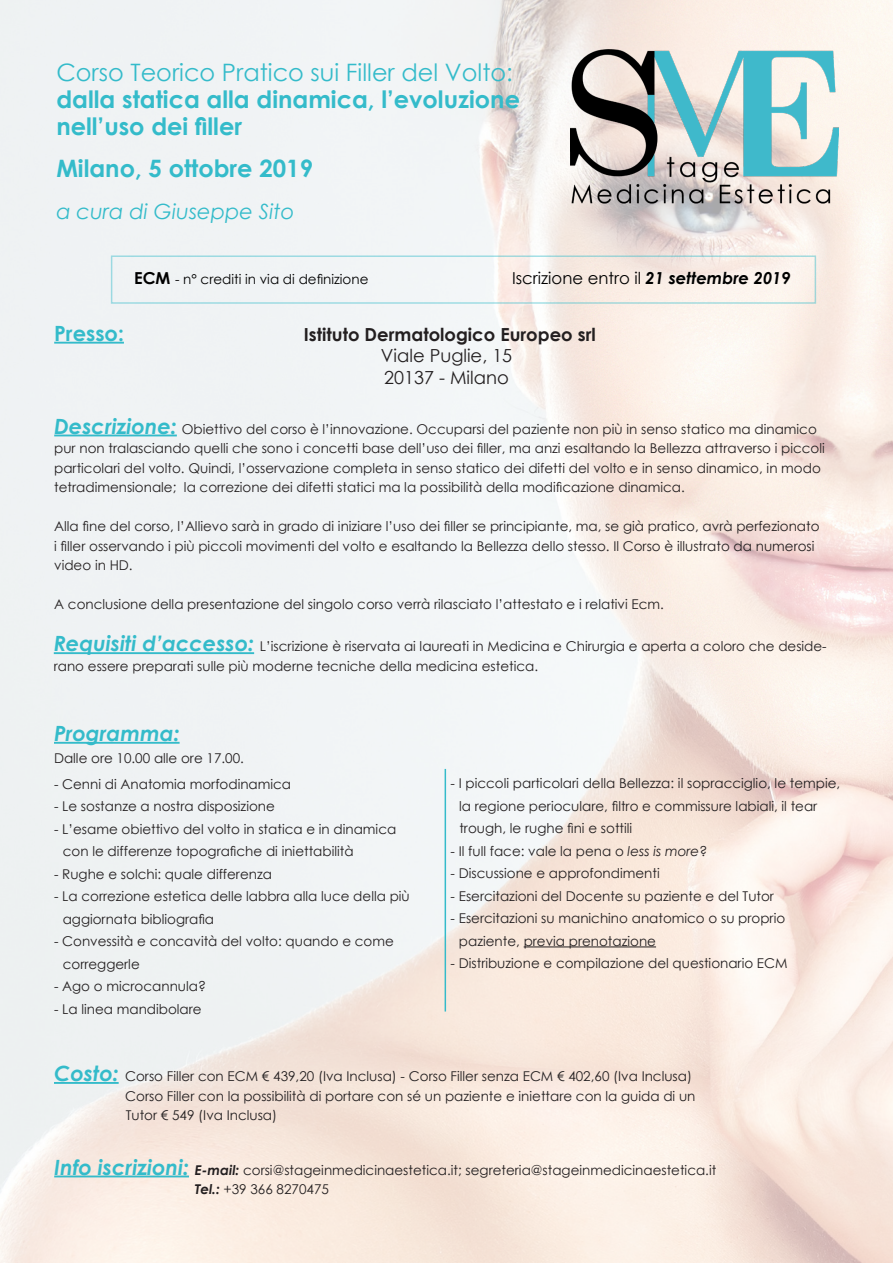
<style>
.page{position:relative;width:893px;height:1263px;background:#fff}
.page>*{position:absolute;margin:0;border:0;box-sizing:border-box;transform-origin:0 0}
.t1{font:700 24px/27px "Century Gothic";color:#34bbca}
.t2{font:24px "Century Gothic";color:#34bbca}
.t3{font:italic 21px "Century Gothic";color:#34bbca}
.t4{font:italic 700 21px "Century Gothic";color:#34bbca}
.t5{font:700 21px "Century Gothic";color:#34bbca}
.t6{font:700 18px "Century Gothic";color:#231f20}
.t7{font:18px "Century Gothic";color:#231f20}
.t8{font:16.5px "Century Gothic";color:#000}
.t9{font:13.5px/19.5px "Century Gothic";color:#231f20}
.t10{font:13.5px "Century Gothic";color:#000}
.s1{font-weight:700;font-size:16.5px}
.s2{font-weight:700;font-style:italic}
.s3{font-weight:700;font-style:italic;font-size:21px;color:#34bbca}
.s4{font-style:italic}
</style>
<div class="page">
<img style="left:0;top:0;width:893px;height:1263px">
<hr style="left:54px;top:342px;width:70px;height:2px;background:#34bbca">
<hr style="left:54px;top:652px;width:200px;height:2px;background:#34bbca">
<hr style="left:54px;top:434px;width:123px;height:2px;background:#34bbca">
<hr style="left:54px;top:742px;width:126px;height:2px;background:#34bbca">
<hr style="left:54px;top:1082px;width:65px;height:2px;background:#34bbca">
<hr style="left:54px;top:1175px;width:135px;height:2px;background:#34bbca">
<hr style="left:524px;top:946px;width:132px;height:1px;background:#231f20">
<hr style="left:445px;top:769px;width:1px;height:242px;background:#34bbca">
<img style="left:571px;top:50px;width:268px;height:159px">
<p class="t2" style="left:56px;top:56px;width:458px">Corso Teorico Pratico sui Filler del Volto:</p>
<p class="t1" style="left:56px;top:85px;width:465px">dalla statica alla dinamica, l’evoluzione nell’uso dei filler</p>
<p class="t1" style="left:56px;top:154px;width:258px">Milano, 5 ottobre 2019</p>
<p class="t3" style="left:56px;top:197px;width:240px">a cura di Giuseppe Sito</p>
<p class="t10" style="left:134px;top:270px;width:236px"><span class="s1">ECM</span> - n° crediti in via di definizione</p>
<p class="t8" style="left:512px;top:267px;width:280px">Iscrizione entro il <span class="s2">21 settembre 2019</span></p>
<p class="t5" style="left:54px;top:317px;width:71px">Presso:</p>
<p class="t6" style="left:304px;top:320px;width:293px">Istituto Dermatologico Europeo srl</p>
<p class="t7" style="left:381px;top:343px;width:133px">Viale Puglie, 15</p>
<p class="t7" style="left:384px;top:365px;width:126px">20137 - Milano</p>
<p class="t9" style="left:54px;top:419px;width:772px"><span class="s3">Descrizione:</span> Obiettivo del corso è l’innovazione. Occuparsi del paziente non più in senso statico ma dinamico pur non tralasciando quelli che sono i concetti base dell’uso dei filler, ma anzi esaltando la Bellezza attraverso i piccoli particolari del volto. Quindi, l’osservazione completa in senso statico dei difetti del volto e in senso dinamico, in modo tetradimensionale; la correzione dei difetti statici ma la possibilità della modificazione dinamica.</p>
<p class="t9" style="left:54px;top:516px;width:767px">Alla fine del corso, l’Allievo sarà in grado di iniziare l’uso dei filler se principiante, ma, se già pratico, avrà perfezionato i filler osservando i più piccoli movimenti del volto e esaltando la Bellezza dello stesso. Il Corso è illustrato da numerosi video in HD.</p>
<p class="t9" style="left:54px;top:594px;width:611px">A conclusione della presentazione del singolo corso verrà rilasciato l’attestato e i relativi Ecm.</p>
<p class="t9" style="left:54px;top:636px;width:774px"><span class="s3">Requisiti d’accesso:</span> L’iscrizione è riservata ai laureati in Medicina e Chirurgia e aperta a coloro che deside&shy;rano essere preparati sulle più moderne tecniche della medicina estetica.</p>
<p class="t4" style="left:54px;top:717px;width:127px">Programma:</p>
<p class="t9" style="left:54px;top:748px;width:191px">Dalle ore 10.00 alle ore 17.00.</p>
<p class="t9" style="left:54px;top:774px;width:239px">- Cenni di Anatomia morfodinamica</p>
<p class="t9" style="left:54px;top:796px;width:222px">- Le sostanze a nostra disposizione</p>
<p class="t9" style="left:54px;top:819px;width:344px">- L’esame obiettivo del volto in statica e in dinamica</p>
<p class="t9" style="left:63px;top:841px;width:292px">con le differenze topografiche di iniettabilità</p>
<p class="t9" style="left:54px;top:864px;width:219px">- Rughe e solchi: quale differenza</p>
<p class="t9" style="left:54px;top:886px;width:357px">- La correzione estetica delle labbra alla luce della più</p>
<p class="t9" style="left:63px;top:909px;width:153px">aggiornata bibliografia</p>
<p class="t9" style="left:54px;top:931px;width:341px">- Convessità e concavità del volto: quando e come</p>
<p class="t9" style="left:63px;top:954px;width:78px">correggerle</p>
<p class="t9" style="left:54px;top:976px;width:153px">- Ago o microcannula?</p>
<p class="t9" style="left:54px;top:999px;width:149px">- La linea mandibolare</p>
<p class="t9" style="left:451px;top:773px;width:391px">- I piccoli particolari della Bellezza: il sopracciglio, le tempie,</p>
<p class="t9" style="left:459px;top:794px;width:360px;line-height:22.5px">la regione perioculare, filtro e commissure labiali, il tear trough, le rughe fini e sottili</p>
<p class="t9" style="left:451px;top:841px;width:258px">- Il full face: vale la pena o <span class="s4">less is more</span>?</p>
<p class="t9" style="left:451px;top:863px;width:211px">- Discussione e approfondimenti</p>
<p class="t9" style="left:451px;top:886px;width:325px">- Esercitazioni del Docente su paziente e del Tutor</p>
<p class="t9" style="left:451px;top:908px;width:336px">- Esercitazioni su manichino anatomico o su proprio</p>
<p class="t9" style="left:459px;top:931px;width:199px">paziente, previa prenotazione</p>
<p class="t9" style="left:451px;top:953px;width:339px">- Distribuzione e compilazione del questionario ECM</p>
<p class="t9" style="left:54px;top:1066px;width:640px"><span class="s3">Costo:</span> Corso Filler con ECM € 439,20 (Iva Inclusa) - Corso Filler senza ECM € 402,60 (Iva Inclusa)</p>
<p class="t9" style="left:125px;top:1086px;width:572px">Corso Filler con la possibilità di portare con sé un paziente e iniettare con la guida di un</p>
<p class="t9" style="left:126px;top:1105px;width:153px">Tutor € 549 (Iva Inclusa)</p>
<p class="t9" style="left:54px;top:1160px;width:664px"><span class="s3">Info iscrizioni:</span> <span class="s2">E-mail:</span> corsi@stageinmedicinaestetica.it; segreteria@stageinmedicinaestetica.it</p>
<p class="t9" style="left:195px;top:1179px;width:136px"><span class="s2">Tel.:</span> +39 366 8270475</p>
</div>
